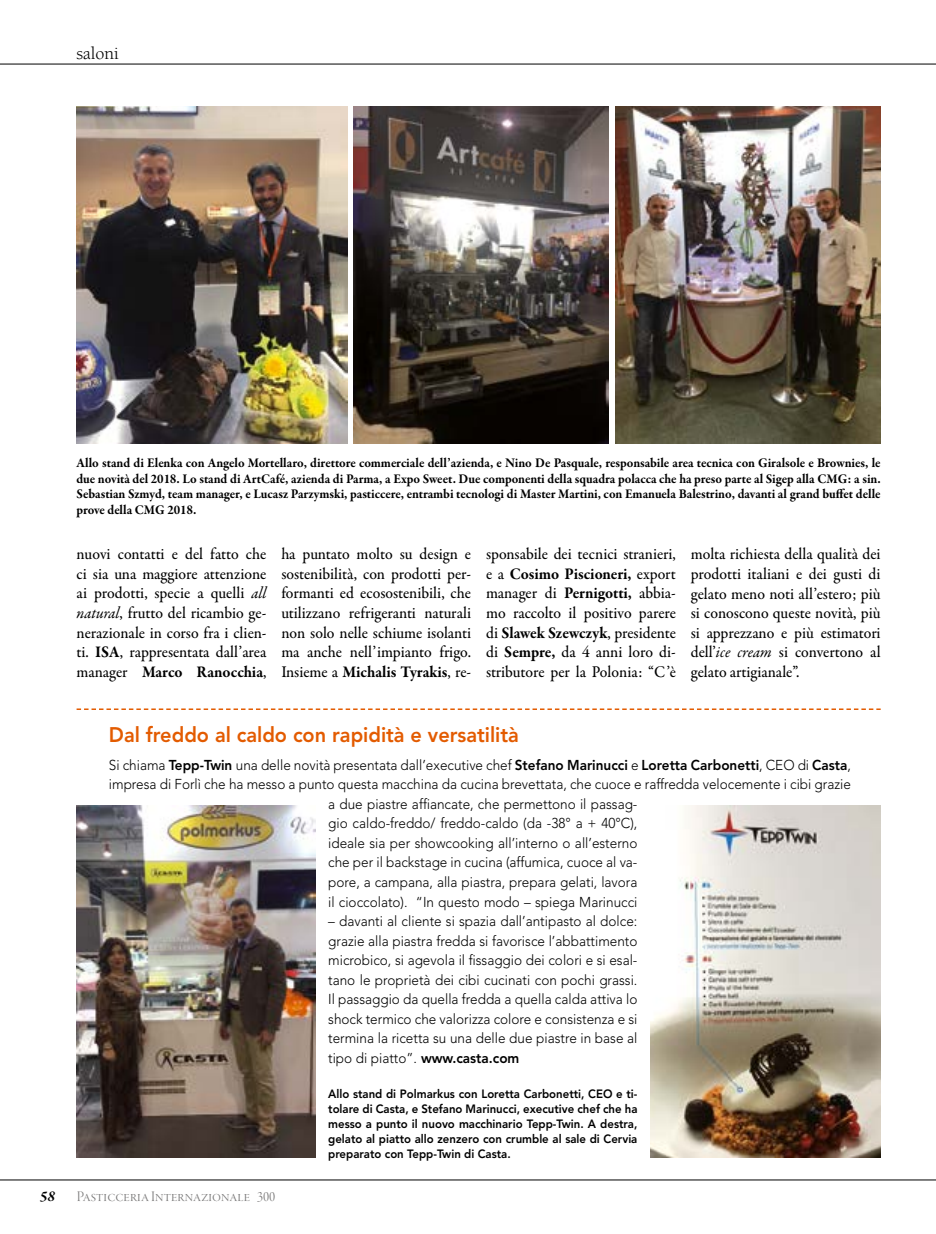
<style>
.page{position:relative;width:936px;height:1234px;background:#fff}
.page>*{position:absolute;margin:0;border:0;box-sizing:border-box;transform-origin:0 0}
.t1{font:800 21px "Avenir";color:#e35b00;scale:.95 1}
.t2{font:18px "Berkeley";color:#000}
.t3{font:500 16.5px/19.5px "Garamond Premr Pro";color:#000;text-align:justify;scale:.95 1}
.t4{font:15px "Garamond Premr Pro Lt Disp";letter-spacing:.01em;color:#757474}
.t5{font:italic 700 15px "Garamond Premr Pro";color:#000}
.t6{font:300 14.25px/19.5px "Avenir";color:#000;text-align:center;scale:.95 1}
.t7{font:700 13.5px/15.8px "Garamond Premr Pro";color:#000;text-align:justify;scale:.95 1}
.t8{font:800 12px/15px "Avenir";color:#000;text-align:justify;scale:.95 1}
.s1{font-weight:400;font-style:italic}
.s2{font-weight:700}
.s3{font-weight:800}
</style>
<div class="page">
<hr style="left:0;top:1179px;width:935px;height:1px;background:#000">
<hr style="left:0;top:64px;width:935px;height:1px;background:#000">
<img style="left:77px;top:106px;width:270px;height:338px">
<img style="left:353px;top:106px;width:255px;height:338px">
<img style="left:615px;top:106px;width:265px;height:338px">
<img style="left:77px;top:805px;width:238px;height:352px">
<img style="left:650px;top:805px;width:230px;height:352px">
<svg style="left:77px;top:708px;width:803px;height:1px"></svg>
<p class="t2" style="left:77px;top:44px;width:44px">saloni</p>
<p class="t7" style="left:77px;top:455px;width:848px">Allo stand di Elenka con Angelo Mortellaro, direttore commerciale dell’azienda, e Nino De Pasquale, responsabile area tecnica con Giralsole e Brownies, le due novità del 2018. Lo stand di ArtCafé, azienda di Parma, a Expo Sweet. Due componenti della squadra polacca che ha preso parte al Sigep alla CMG: a sin.<br>Sebastian Szmyd, team manager, e Lucasz Parzymski, pasticcere, entrambi tecnologi di Master Martini, con Emanuela Balestrino, davanti al grand buffet delle prove della CMG 2018.</p>
<p class="t3" style="left:77px;top:544px;width:201px">nuovi contatti e del fatto che ci sia una maggiore attenzione ai prodotti, specie a quelli <span class="s1">all natural</span>, frutto del ricambio ge&shy;nerazionale in corso fra i clien&shy;ti. <span class="s2">ISA</span>, rappresentata dall’area manager <span class="s2">Marco Ranocchia</span>,</p>
<p class="t3" style="left:281px;top:544px;width:201px">ha puntato molto su design e sostenibilità, con prodotti per&shy;formanti ed ecosostenibili, che utilizzano refrigeranti naturali non solo nelle schiume isolanti ma anche nell’impianto frigo.<br>Insieme a <span class="s2">Michalis Tyrakis</span>, re-</p>
<p class="t3" style="left:486px;top:544px;width:201px">sponsabile dei tecnici stranieri, e a <span class="s2">Cosimo Piscioneri,</span> export manager di <span class="s2">Pernigotti,</span> abbia&shy;mo raccolto il positivo parere di <span class="s2">Slawek Szewczyk</span>, presidente di <span class="s2">Sempre,</span> da 4 anni loro di&shy;stributore per la Polonia: “C’è</p>
<p class="t3" style="left:690px;top:545px;width:201px">molta richiesta della qualità dei prodotti italiani e dei gusti di gelato meno noti all’estero; più si conoscono queste novità, più si apprezzano e più estimatori dell’<span class="s1">ice cream</span> si convertono al gelato artigianale”.</p>
<p class="t1" style="left:109px;top:722px;width:433px">Dal freddo al caldo con rapidità e versatilità</p>
<p class="t6" style="left:109px;top:755px;width:782px">Si chiama <span class="s3">Tepp-Twin</span> una delle novità presentata dall’executive chef <span class="s3">Stefano Marinucci</span> e <span class="s3">Loretta Carbonetti</span>, CEO di <span class="s3">Casta</span>, impresa di Forlì che ha messo a punto questa macchina da cucina brevettata, che cuoce e raffredda velocemente i cibi grazie a due piastre affiancate, che permettono il passag-<br>gio caldo-freddo/ freddo-caldo (da -38° a + 40°C),<br>ideale sia per showcooking all’interno o all’esterno<br>che per il backstage in cucina (affumica, cuoce al va-<br>pore, a campana, alla piastra, prepara gelati, lavora<br>il cioccolato). “In questo modo – spiega Marinucci</p>
<p class="t6" style="left:328px;top:911px;width:327px;text-align:justify">– davanti al cliente si spazia dall’antipasto al dolce: grazie alla piastra fredda si favorisce l’abbattimento microbico, si agevola il fissaggio dei colori e si esal&shy;tano le proprietà dei cibi cucinati con pochi grassi.<br>Il passaggio da quella fredda a quella calda attiva lo shock termico che valorizza colore e consistenza e si termina la ricetta su una delle due piastre in base al tipo di piatto”. <span class="s3">www.casta.com</span></p>
<p class="t8" style="left:328px;top:1085px;width:327px">Allo stand di Polmarkus con Loretta Carbonetti, CEO e ti&shy;tolare di Casta, e Stefano Marinucci, executive chef che ha messo a punto il nuovo macchinario Tepp-Twin. A destra, gelato al piatto allo zenzero con crumble al sale di Cervia preparato con Tepp-Twin di Casta.</p>
<p class="t5" style="left:40px;top:1186px;width:16px">58</p>
<p class="t4" style="left:77px;top:1187px;width:200px">Pasticceria Internazionale 300</p>
</div>
